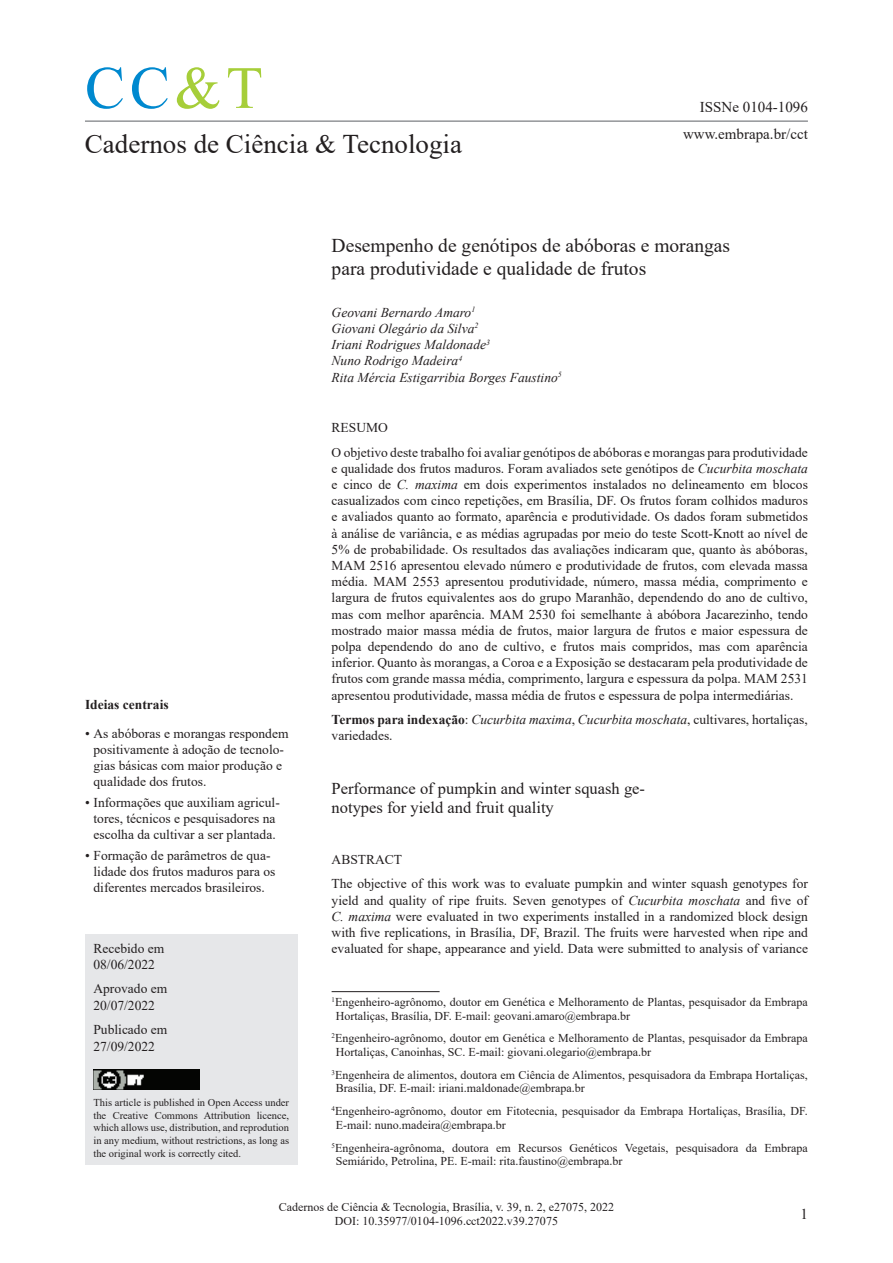
<style>
.page{position:relative;width:893px;height:1263px;background:#fff}
.page>*{position:absolute;margin:0;border:0;box-sizing:border-box;transform-origin:0 0}
.t1{font:60px "Times New Roman";color:#0089cf}
.t2{font:27px "Times New Roman";color:#231f20}
.t3{font:19.5px/23.4px "Times New Roman";color:#231f20}
.t4{font:16.5px/19.5px "Times New Roman";color:#231f20}
.t5{font:15px/26.5px "Times New Roman";color:#231f20;text-align:right}
.t6{font:13.5px/16.2px "Times New Roman";color:#231f20}
.t7{font:italic 13.5px/16.2px "Times New Roman";color:#231f20}
.t8{font:700 13.5px "Times New Roman";color:#231f20}
.t9{font:12px/13.5px "Times New Roman";color:#231f20}
.t10{font:10.5px/12.6px "Times New Roman";color:#231f20;text-align:justify}
.s1{color:#a6ce39}
.s2{font-style:italic}
.s3{font-weight:700}
</style>
<div class="page">
<hr style="left:85px;top:120px;width:723px;height:2px;background:#939598">
<div style="left:85px;top:935px;width:213px;height:230px;background:#e6e7e9"></div>
<img style="left:93px;top:1069px;width:107px;height:20px">
<hr style="left:332px;top:991px;width:108px;height:1px;background:#231f20">
<h1 class="t1" style="left:85px;top:46px;width:179px">CC<span class="s1">&amp;T</span></h1>
<h2 class="t2" style="left:85px;top:125px;width:379px">Cadernos de Ciência &amp; Tecnologia</h2>
<p class="t5" style="left:683px;top:94px;width:126px">ISSNe 0104-1096 www.embrapa.br/cct</p>
<p class="t8" style="left:85px;top:695px;width:85px">Ideias centrais</p>
<p class="t6" style="left:94px;top:725px;width:196px;text-indent:-9px">• As abóboras e morangas respondem positivamente à adoção de tecnolo&shy;gias básicas com maior produção e qualidade dos frutos.</p>
<p class="t6" style="left:85px;top:794px;width:196px;text-align:center">• Informações que auxiliam agricul&shy;tores, técnicos e pesquisadores na escolha da cultivar a ser plantada.</p>
<p class="t6" style="left:94px;top:847px;width:183px;text-indent:-9px">• Formação de parâmetros de qua&shy;lidade dos frutos maduros para os diferentes mercados brasileiros.</p>
<p class="t6" style="left:93px;top:939px;width:72px">Recebido em<br>08/06/2022</p>
<p class="t6" style="left:93px;top:980px;width:75px">Aprovado em<br>20/07/2022</p>
<p class="t6" style="left:93px;top:1021px;width:75px">Publicado em<br>27/09/2022</p>
<p class="t10" style="left:93px;top:1096px;width:197px">This article is published in Open Access under the Creative Commons Attribution licence, which allows use, distribution, and reprodution in any medium, without restrictions, as long as the original work is correctly cited.</p>
<h3 class="t3" style="left:332px;top:233px;width:400px">Desempenho de genótipos de abóboras e morangas para produtividade e qualidade de frutos</h3>
<p class="t7" style="left:332px;top:304px;width:232px">Geovani Bernardo Amaro<sup>1<br></sup>Giovani Olegário da Silva<sup>2<br></sup>Iriani Rodrigues Maldonade<sup>3<br></sup>Nuno Rodrigo Madeira<sup>4<br></sup>Rita Mércia Estigarribia Borges Faustino<sup>5</sup></p>
<p class="t6" style="left:332px;top:414px;width:478px;line-height:24.8px">RESUMO<br>O objetivo deste trabalho foi avaliar genótipos de abóboras e morangas para produtividade</p>
<p class="t6" style="left:332px;top:460px;width:478px;text-align:justify">e qualidade dos frutos maduros. Foram avaliados sete genótipos de <span class="s2">Cucurbita moschata </span>e cinco de <span class="s2">C. maxima</span> em dois experimentos instalados no delineamento em blocos casualizados com cinco repetições, em Brasília, DF. Os frutos foram colhidos maduros e avaliados quanto ao formato, aparência e produtividade. Os dados foram submetidos à análise de variância, e as médias agrupadas por meio do teste Scott-Knott ao nível de 5% de probabilidade. Os resultados das avaliações indicaram que, quanto às abóboras, MAM 2516 apresentou elevado número e produtividade de frutos, com elevada massa média. MAM 2553 apresentou produtividade, número, massa média, comprimento e largura de frutos equivalentes aos do grupo Maranhão, dependendo do ano de cultivo, mas com melhor aparência. MAM 2530 foi semelhante à abóbora Jacarezinho, tendo mostrado maior massa média de frutos, maior largura de frutos e maior espessura de polpa dependendo do ano de cultivo, e frutos mais compridos, mas com aparência inferior. Quanto às morangas, a Coroa e a Exposição se destacaram pela produtividade de frutos com grande massa média, comprimento, largura e espessura da polpa. MAM 2531 apresentou produtividade, massa média de frutos e espessura de polpa intermediárias.</p>
<p class="t6" style="left:332px;top:711px;width:478px"><span class="s3">Termos para indexação</span>: <span class="s2">Cucurbita maxima</span>, <span class="s2">Cucurbita moschata</span>, cultivares, hortaliças, variedades.</p>
<p class="t4" style="left:332px;top:778px;width:315px">Performance of pumpkin and winter squash ge&shy;notypes for yield and fruit quality</p>
<p class="t6" style="left:332px;top:846px;width:478px;line-height:24.8px">ABSTRACT<br>The objective of this work was to evaluate pumpkin and winter squash genotypes for</p>
<p class="t6" style="left:332px;top:891px;width:478px;text-align:justify">yield and quality of ripe fruits. Seven genotypes of <span class="s2">Cucurbita moschata</span> and five of <span class="s2">C. maxima</span> were evaluated in two experiments installed in a randomized block design with five replications, in Brasília, DF, Brazil. The fruits were harvested when ripe and evaluated for shape, appearance and yield. Data were submitted to analysis of variance</p>
<p class="t9" style="left:336px;top:995px;width:474px;text-indent:-4px"><sup>1</sup>Engenheiro-agrônomo, doutor em Genética e Melhoramento de Plantas, pesquisador da Embrapa<br>Hortaliças, Brasília, DF. E-mail: geovani.amaro@embrapa.br</p>
<p class="t9" style="left:336px;top:1031px;width:474px;text-indent:-4px"><sup>2</sup>Engenheiro-agrônomo, doutor em Genética e Melhoramento de Plantas, pesquisador da Embrapa<br>Hortaliças, Canoinhas, SC. E-mail: giovani.olegario@embrapa.br</p>
<p class="t9" style="left:336px;top:1068px;width:474px;text-indent:-4px"><sup>3</sup>Engenheira de alimentos, doutora em Ciência de Alimentos, pesquisadora da Embrapa Hortaliças,<br>Brasília, DF. E-mail: iriani.maldonade@embrapa.br</p>
<p class="t9" style="left:336px;top:1104px;width:474px;text-indent:-4px"><sup>4</sup>Engenheiro-agrônomo, doutor em Fitotecnia, pesquisador da Embrapa Hortaliças, Brasília, DF.<br>E-mail: nuno.madeira@embrapa.br</p>
<p class="t9" style="left:336px;top:1140px;width:474px;text-indent:-4px"><sup>5</sup>Engenheira-agrônoma, doutora em Recursos Genéticos Vegetais, pesquisadora da Embrapa<br>Semiárido, Petrolina, PE. E-mail: rita.faustino@embrapa.br</p>
<p class="t9" style="left:279px;top:1199px;width:337px;line-height:14.4px;text-align:center">Cadernos de Ciência &amp; Tecnologia, Brasília, v. 39, n. 2, e27075, 2022<br>DOI: 10.35977/0104-1096.cct2022.v39.27075</p>
<p class="t5" style="left:800px;top:1200px;width:9px">1</p>
</div>
